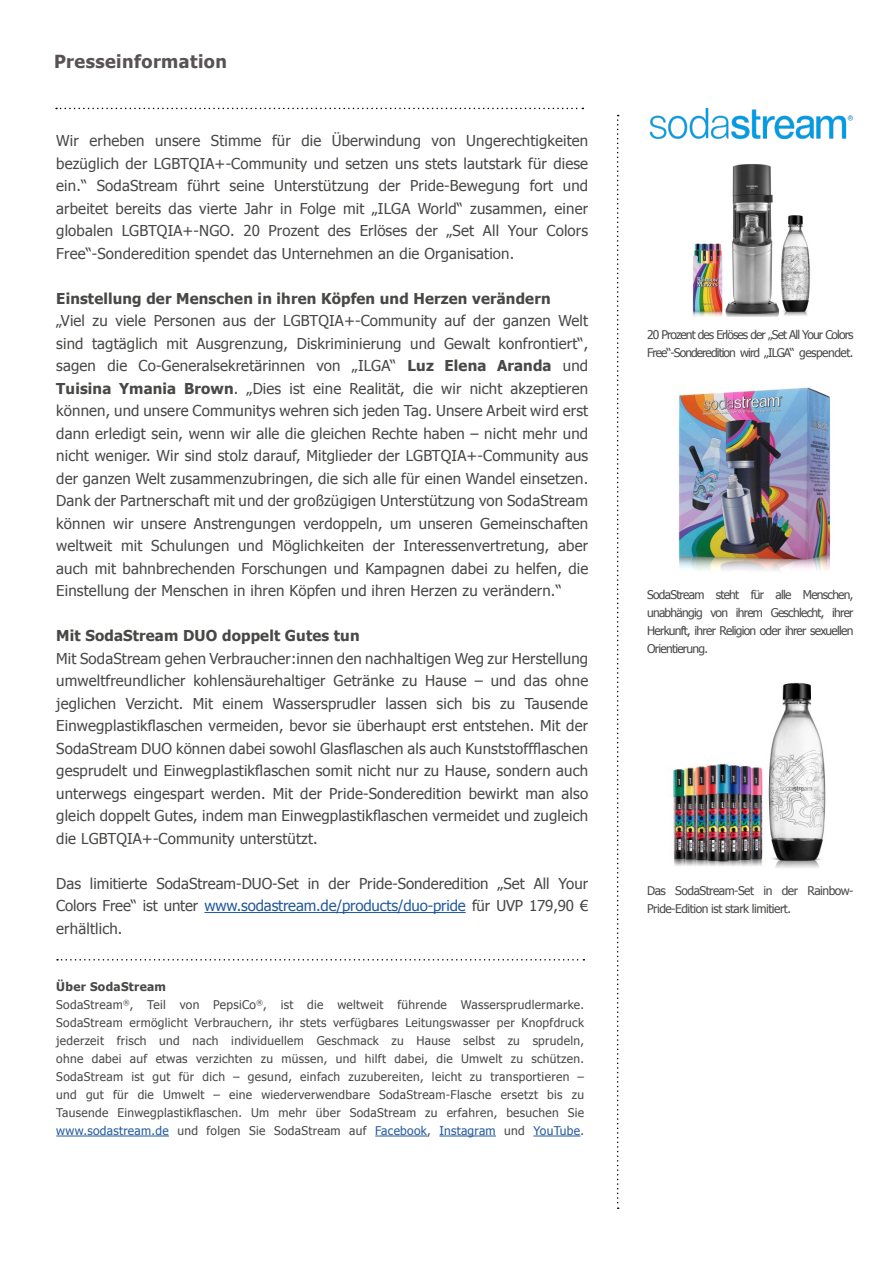
<style>
.page{position:relative;width:893px;height:1263px;background:#fff}
.page>*{position:absolute;margin:0;border:0;box-sizing:border-box;transform-origin:0 0}
.t1{font:700 18px "Tahoma";letter-spacing:.025em;color:#585353}
.t2{font:15px/22.5px "Tahoma";letter-spacing:.01em;color:#484847;text-align:justify}
.t3{font:700 15px "Tahoma";letter-spacing:.01em;color:#484847}
.t4{font:12px/18px "Tahoma";letter-spacing:-.045em;color:#484847;text-align:justify}
.t5{font:12px/18px "Tahoma";letter-spacing:-.075em;color:#484847}
.t6{font:700 12px "Tahoma";letter-spacing:.025em;color:#484847}
.s1{font-weight:700}
.s2{color:#245a9c}
</style>
<div class="page">
<img style="left:649px;top:108px;width:204px;height:31px">
<svg style="left:617px;top:115px;width:2px;height:1094px"></svg>
<svg style="left:56px;top:108px;width:527px;height:1px"></svg>
<hr style="left:204px;top:912px;width:262px;height:1px;background:#245a9c">
<img style="left:678px;top:387px;width:153px;height:184px">
<img style="left:692px;top:164px;width:118px;height:153px">
<img style="left:672px;top:682px;width:154px;height:186px">
<hr style="left:56px;top:1135px;width:113px;height:1px;background:#245a9c">
<hr style="left:375px;top:1135px;width:52px;height:1px;background:#245a9c">
<hr style="left:439px;top:1135px;width:57px;height:1px;background:#245a9c">
<hr style="left:533px;top:1135px;width:47px;height:1px;background:#245a9c">
<svg style="left:57px;top:959px;width:527px;height:1px"></svg>
<p class="t1" style="left:54px;top:49px;width:175px">Presseinformation</p>
<p class="t2" style="left:56px;top:129px;width:533px">Wir erheben unsere Stimme für die Überwindung von Ungerechtigkeiten bezüglich der LGBTQIA+-Community und setzen uns stets lautstark für diese ein.“ SodaStream führt seine Unterstützung der Pride-Bewegung fort und arbeitet bereits das vierte Jahr in Folge mit „ILGA World“ zusammen, einer globalen LGBTQIA+-NGO. 20 Prozent des Erlöses der „Set All Your Colors Free“-Sonderedition spendet das Unternehmen an die Organisation.</p>
<p class="t3" style="left:56px;top:288px;width:496px">Einstellung der Menschen in ihren Köpfen und Herzen verändern</p>
<p class="t2" style="left:56px;top:309px;width:534px">„Viel zu viele Personen aus der LGBTQIA+-Community auf der ganzen Welt sind tagtäglich mit Ausgrenzung, Diskriminierung und Gewalt konfrontiert“, sagen die Co-Generalsekretärinnen von „ILGA“ <span class="s1">Luz Elena Aranda</span> und <span class="s1">Tuisina Ymania Brown</span>. „Dies ist eine Realität, die wir nicht akzeptieren können, und unsere Communitys wehren sich jeden Tag. Unsere Arbeit wird erst dann erledigt sein, wenn wir alle die gleichen Rechte haben – nicht mehr und nicht weniger. Wir sind stolz darauf, Mitglieder der LGBTQIA+-Community aus der ganzen Welt zusammenzubringen, die sich alle für einen Wandel einsetzen.<br>Dank der Partnerschaft mit und der großzügigen Unterstützung von SodaStream können wir unsere Anstrengungen verdoppeln, um unseren Gemeinschaften weltweit mit Schulungen und Möglichkeiten der Interessenvertretung, aber auch mit bahnbrechenden Forschungen und Kampagnen dabei zu helfen, die Einstellung der Menschen in ihren Köpfen und ihren Herzen zu verändern.“</p>
<p class="t3" style="left:56px;top:625px;width:305px">Mit SodaStream DUO doppelt Gutes tun</p>
<p class="t2" style="left:56px;top:646px;width:533px">Mit SodaStream gehen Verbraucher:innen den nachhaltigen Weg zur Herstellung umweltfreundlicher kohlensäurehaltiger Getränke zu Hause – und das ohne jeglichen Verzicht. Mit einem Wassersprudler lassen sich bis zu Tausende Einwegplastikflaschen vermeiden, bevor sie überhaupt erst entstehen. Mit der SodaStream DUO können dabei sowohl Glasflaschen als auch Kunststoffflaschen gesprudelt und Einwegplastikflaschen somit nicht nur zu Hause, sondern auch unterwegs eingespart werden. Mit der Pride-Sonderedition bewirkt man also gleich doppelt Gutes, indem man Einwegplastikflaschen vermeidet und zugleich die LGBTQIA+-Community unterstützt.</p>
<p class="t2" style="left:56px;top:871px;width:533px">Das limitierte SodaStream-DUO-Set in der Pride-Sonderedition „Set All Your Colors Free“ ist unter <span class="s2">www.sodastream.de/products/duo-pride</span> für UVP 179,90 € erhältlich.</p>
<p class="t6" style="left:56px;top:978px;width:111px">Über SodaStream</p>
<p class="t4" style="left:56px;top:995px;width:529px">SodaStream<sup>®</sup>, Teil von PepsiCo<sup>®</sup>, ist die weltweit führende Wassersprudlermarke.<br>SodaStream ermöglicht Verbrauchern, ihr stets verfügbares Leitungswasser per Knopfdruck jederzeit frisch und nach individuellem Geschmack zu Hause selbst zu sprudeln, ohne dabei auf etwas verzichten zu müssen, und hilft dabei, die Umwelt zu schützen.<br>SodaStream ist gut für dich – gesund, einfach zuzubereiten, leicht zu transportieren – und gut für die Umwelt – eine wiederverwendbare SodaStream-Flasche ersetzt bis zu Tausende Einwegplastikflaschen. Um mehr über SodaStream zu erfahren, besuchen Sie <span class="s2">www.sodastream.de</span> und folgen Sie SodaStream auf <span class="s2">Facebook</span>, <span class="s2">Instagram</span> und <span class="s2">YouTube</span>.</p>
<p class="t5" style="left:647px;top:325px;width:208px">20 Prozent des Erlöses der „Set All Your Colors<br>Free“-Sonderedition wird „ILGA“ gespendet.</p>
<p class="t4" style="left:647px;top:585px;width:208px">SodaStream steht für alle Menschen, unabhängig von ihrem Geschlecht, ihrer Herkunft, ihrer Religion oder ihrer sexuellen Orientierung.</p>
<p class="t4" style="left:647px;top:881px;width:208px">Das SodaStream-Set in der Rainbow-<br>Pride-Edition ist stark limitiert.</p>
</div>
